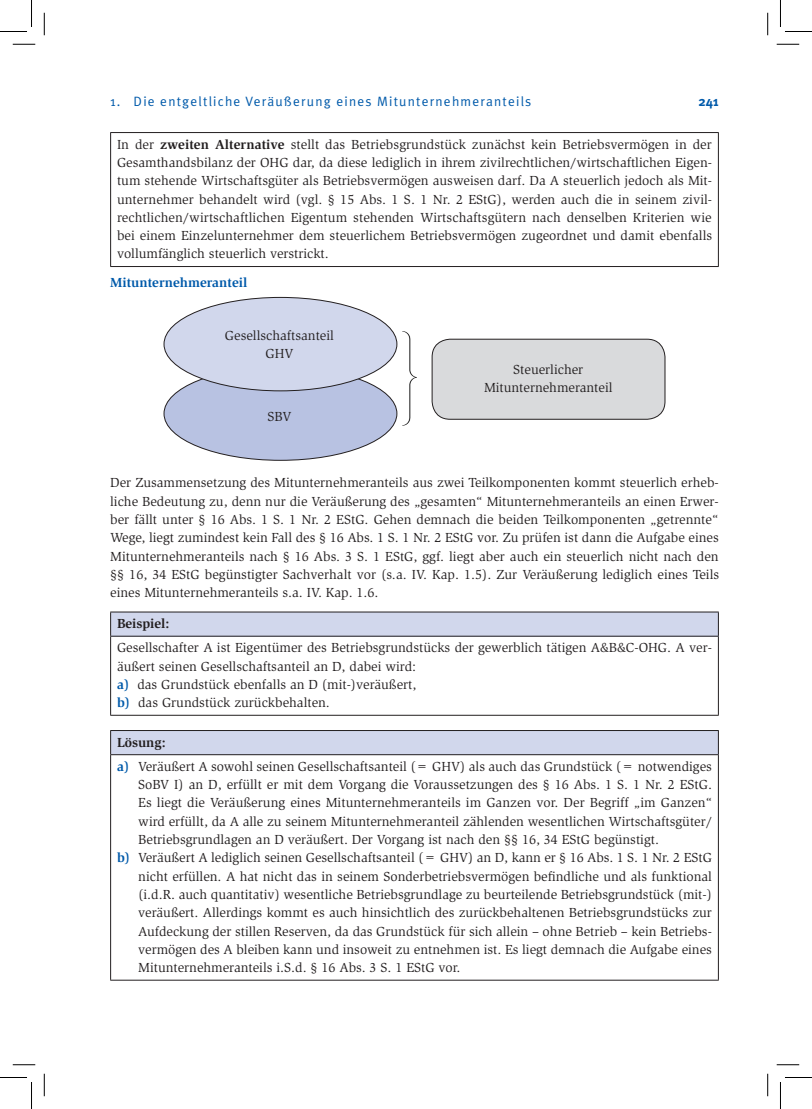
<style>
.page{position:relative;width:812px;height:1109px;background:#fff}
.page>*{position:absolute;margin:0;border:0;box-sizing:border-box;transform-origin:0 0}
.Aufzählung_ohne{font:13.5px/18.3px "Slimbach Std";color:#231f20;text-align:center}
.Slimbach_Grundtext{font:13.5px/18.3px "Slimbach Std";color:#231f20;text-align:justify}
.Slimbach_ohne_Absat{font:13.5px/18.3px "Slimbach Std";color:#231f20;text-align:justify}
.t1{font:13.5px "Meta Plus Normal";letter-spacing:.09em;color:#015aaa}
.Slimbach_Grundtext-2{font:700 13.5px "Slimbach Std";color:#015aaa}
.Slimbach_Grundtext-3{font:700 13.5px "Slimbach Std";color:#231f20}
.t2{font:700 13.5px "Meta Plus";color:#015aaa}
.s1{font-weight:700}
.s2{font-weight:700;color:#015aaa}
</style>
<div class="page">
<hr style="left:110px;top:133px;width:1px;height:133px;background:#231f20">
<hr style="left:717px;top:133px;width:1px;height:133px;background:#231f20">
<hr style="left:110px;top:266px;width:608px;height:1px;background:#231f20">
<hr style="left:110px;top:132px;width:608px;height:1px;background:#231f20">
<div style="left:164px;top:367px;width:233px;height:93px;background:#b8c2e2;border-radius:50%"></div>
<div style="left:164px;top:297px;width:233px;height:94px;background:#d1d7ec;border-radius:50%"></div>
<div style="left:432px;top:339px;width:232px;height:80px;background:#d9dadc;border-radius:18px"></div>
<div style="left:432px;top:339px;width:233px;height:80px;border:1px solid #231f20;border-radius:18px"></div>
<img style="left:402px;top:331px;width:14px;height:95px">
<div style="left:111px;top:612px;width:607px;height:24px;background:#d1d7ec"></div>
<hr style="left:110px;top:637px;width:1px;height:78px;background:#231f20">
<hr style="left:717px;top:637px;width:1px;height:78px;background:#231f20">
<hr style="left:110px;top:715px;width:608px;height:1px;background:#231f20">
<hr style="left:110px;top:612px;width:608px;height:1px;background:#231f20">
<svg style="left:110px;top:612px;width:1px;height:24px"></svg>
<svg style="left:717px;top:612px;width:1px;height:24px"></svg>
<hr style="left:110px;top:636px;width:608px;height:1px;background:#231f20">
<div style="left:111px;top:731px;width:607px;height:24px;background:#d1d7ec"></div>
<hr style="left:110px;top:755px;width:1px;height:225px;background:#231f20">
<hr style="left:717px;top:755px;width:1px;height:225px;background:#231f20">
<hr style="left:110px;top:980px;width:608px;height:1px;background:#231f20">
<hr style="left:110px;top:730px;width:608px;height:1px;background:#231f20">
<svg style="left:110px;top:731px;width:1px;height:23px"></svg>
<svg style="left:717px;top:731px;width:1px;height:23px"></svg>
<hr style="left:110px;top:754px;width:608px;height:1px;background:#231f20">
<svg style="left:13px;top:44px;width:22px;height:1px"></svg>
<svg style="left:776px;top:44px;width:23px;height:1px"></svg>
<svg style="left:13px;top:1064px;width:22px;height:1px"></svg>
<svg style="left:776px;top:1064px;width:23px;height:1px"></svg>
<svg style="left:44px;top:13px;width:1px;height:22px"></svg>
<svg style="left:44px;top:1074px;width:1px;height:22px"></svg>
<svg style="left:767px;top:13px;width:1px;height:22px"></svg>
<svg style="left:767px;top:1074px;width:1px;height:22px"></svg>
<svg style="left:0;top:0;width:32px;height:32px"></svg>
<svg style="left:0;top:1077px;width:32px;height:32px"></svg>
<svg style="left:780px;top:0;width:31px;height:32px"></svg>
<svg style="left:780px;top:1077px;width:31px;height:32px"></svg>
<p class="t1" style="left:110px;top:93px;width:422px">1. Die entgeltliche Veräußerung eines Mitunternehmeranteils</p>
<p class="t2" style="left:698px;top:93px;width:22px">241</p>
<p class="Slimbach_Grundtext" style="left:117px;top:135px;width:596px">In der <span class="s1">zweiten Alternative</span> stellt das Betriebsgrundstück zunächst kein Betriebsvermögen in der Gesamthandsbilanz der OHG dar, da diese lediglich in ihrem zivilrechtlichen/wirtschaftlichen Eigen&shy;tum stehende Wirtschaftsgüter als Betriebsvermögen ausweisen darf. Da A steuerlich jedoch als Mit&shy;unternehmer behandelt wird (vgl. § 15 Abs. 1 S. 1 Nr. 2 EStG), werden auch die in seinem zivil&shy;rechtlichen/wirtschaftlichen Eigentum stehenden Wirtschaftsgütern nach denselben Kriterien wie bei einem Einzelunternehmer dem steuerlichem Betriebsvermögen zugeordnet und damit ebenfalls vollumfänglich steuerlich verstrickt.</p>
<p class="Slimbach_Grundtext-2" style="left:110px;top:275px;width:138px">Mitunternehmeranteil</p>
<p class="Aufzählung_ohne" style="left:225px;top:326px;width:110px">Gesellschaftsanteil<br>GHV</p>
<p class="Aufzählung_ohne" style="left:267px;top:408px;width:25px">SBV</p>
<p class="Aufzählung_ohne" style="left:484px;top:360px;width:130px">Steuerlicher<br>Mitunternehmeranteil</p>
<p class="Slimbach_ohne_Absat" style="left:110px;top:474px;width:610px">Der Zusammensetzung des Mitunternehmeranteils aus zwei Teilkomponenten kommt steuerlich erheb&shy;liche Bedeutung zu, denn nur die Veräußerung des „gesamten“ Mitunternehmeranteils an einen Erwer&shy;ber fällt unter § 16 Abs. 1 S. 1 Nr. 2 EStG. Gehen demnach die beiden Teilkomponenten „getrennte“ Wege, liegt zumindest kein Fall des § 16 Abs. 1 S. 1 Nr. 2 EStG vor. Zu prüfen ist dann die Aufgabe eines Mitunternehmeranteils nach § 16 Abs. 3 S. 1 EStG, ggf. liegt aber auch ein steuerlich nicht nach den §§ 16, 34 EStG begünstigter Sachverhalt vor (s.a. IV. Kap. 1.5). Zur Veräußerung lediglich eines Teils eines Mitunternehmeranteils s.a. IV. Kap. 1.6.</p>
<p class="Slimbach_Grundtext-3" style="left:117px;top:616px;width:54px">Beispiel:</p>
<p class="Slimbach_Grundtext" style="left:117px;top:639px;width:596px">Gesellschafter A ist Eigentümer des Betriebsgrundstücks der gewerblich tätigen A&amp;B&amp;C-OHG. A ver&shy;äußert seinen Gesellschaftsanteil an D, dabei wird:</p>
<p class="Slimbach_Grundtext" style="left:117px;top:675px;width:301px"><span class="s2">a)</span> das Grundstück ebenfalls an D (mit-)veräußert,</p>
<p class="Slimbach_Grundtext" style="left:117px;top:694px;width:214px"><span class="s2">b)</span> das Grundstück zurückbehalten.</p>
<p class="Slimbach_Grundtext-3" style="left:117px;top:734px;width:50px">Lösung:</p>
<p class="Aufzählung_ohne" style="left:138px;top:757px;width:575px;text-align:justify;text-indent:-21px"><span class="s2">a)</span> Veräußert A sowohl seinen Gesellschaftsanteil (= GHV) als auch das Grundstück (= notwendiges SoBV I) an D, erfüllt er mit dem Vorgang die Voraussetzungen des § 16 Abs. 1 S. 1 Nr. 2 EStG.<br>Es liegt die Veräußerung eines Mitunternehmeranteils im Ganzen vor. Der Begriff „im Ganzen“ wird erfüllt, da A alle zu seinem Mitunternehmeranteil zählenden wesentlichen Wirtschaftsgüter/ Betriebsgrundlagen an D veräußert. Der Vorgang ist nach den §§ 16, 34 EStG begünstigt.</p>
<p class="Aufzählung_ohne" style="left:138px;top:849px;width:575px;text-align:justify;text-indent:-21px"><span class="s2">b)</span> Veräußert A lediglich seinen Gesellschaftsanteil (= GHV) an D, kann er § 16 Abs. 1 S. 1 Nr. 2 EStG nicht erfüllen. A hat nicht das in seinem Sonderbetriebsvermögen befindliche und als funktional (i.d.R. auch quantitativ) wesentliche Betriebsgrundlage zu beurteilende Betriebsgrundstück (mit-) veräußert. Allerdings kommt es auch hinsichtlich des zurückbehaltenen Betriebsgrundstücks zur Aufdeckung der stillen Reserven, da das Grundstück für sich allein – ohne Betrieb – kein Betriebs&shy;vermögen des A bleiben kann und insoweit zu entnehmen ist. Es liegt demnach die Aufgabe eines Mitunternehmeranteils i.S.d. § 16 Abs. 3 S. 1 EStG vor.</p>
</div>
